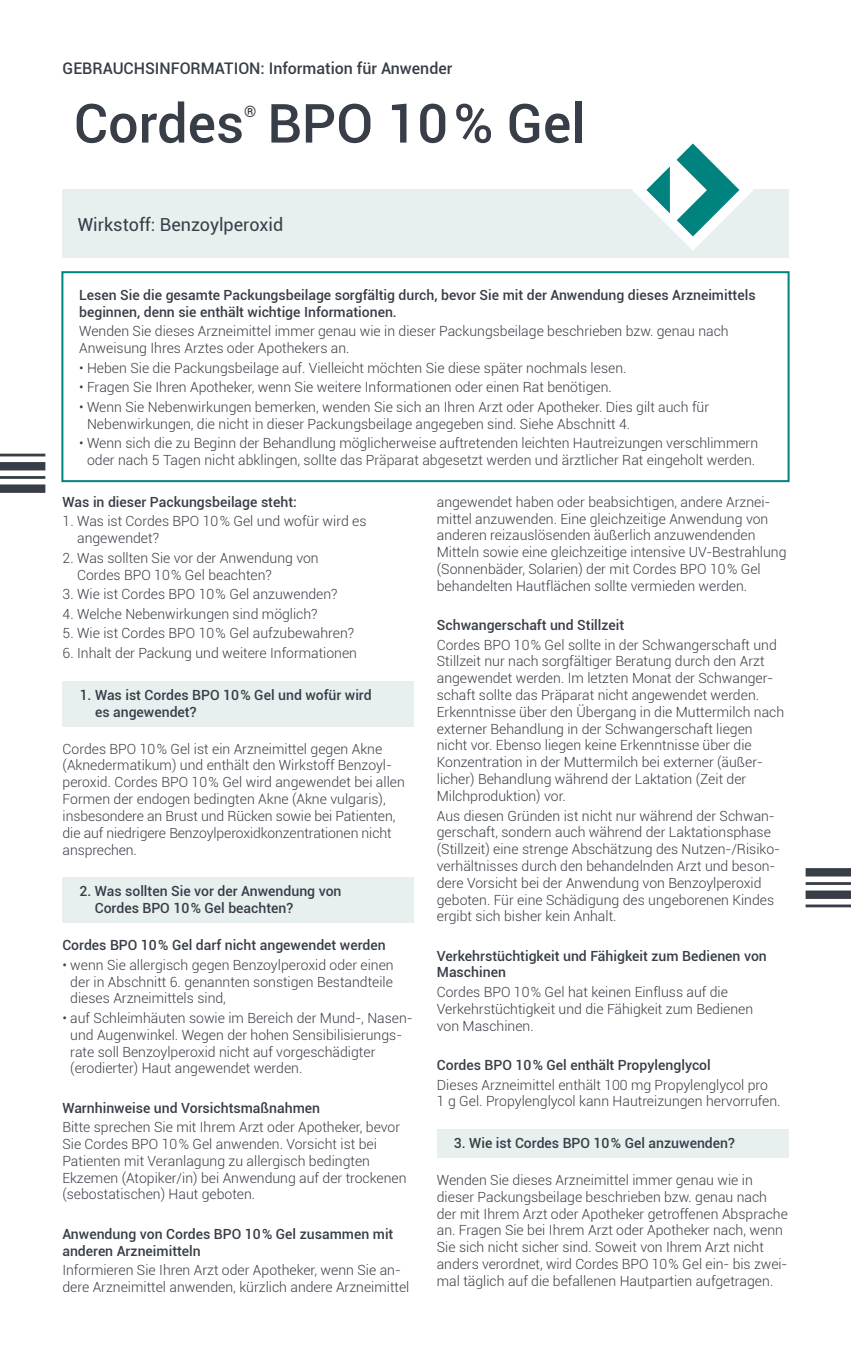
<style>
.page{position:relative;width:851px;height:1361px;background:#fff}
.page>*{position:absolute;margin:0;border:0;box-sizing:border-box;transform-origin:0 0}
.t1{font:500 54px "Roboto";color:#383e47}
.t2{font:18px "Roboto";color:#383e47}
.t3{font:500 16px "Roboto";color:#383e47}
.t4{font:500 15.6px "Roboto";color:#383e47}
.t5{font:300 14px/16.8px "Roboto";color:#383e47}
.t6{font:500 14px/16.8px "Roboto";color:#383e47}
</style>
<div class="page">
<div style="left:61px;top:271px;width:728px;height:211px;border:2px solid #00827e"></div>
<div style="left:63px;top:190px;width:725px;height:68px;background:#e8efef"></div>
<svg style="left:632px;top:143px;width:121px;height:107px"></svg>
<div style="left:62px;top:681px;width:352px;height:45px;background:#e8efef"></div>
<div style="left:62px;top:877px;width:352px;height:45px;background:#e8efef"></div>
<div style="left:437px;top:1129px;width:351px;height:28px;background:#e8efef"></div>
<hr style="left:0;top:454px;width:45px;height:2px;background:#383e47">
<div style="left:0;top:462px;width:45px;height:8px;background:#383e47"></div>
<hr style="left:0;top:476px;width:45px;height:3px;background:#383e47">
<div style="left:0;top:484px;width:45px;height:9px;background:#383e47"></div>
<hr style="left:805px;top:904px;width:45px;height:3px;background:#383e47">
<div style="left:805px;top:890px;width:45px;height:9px;background:#383e47"></div>
<hr style="left:805px;top:882px;width:45px;height:3px;background:#383e47">
<div style="left:805px;top:868px;width:45px;height:8px;background:#383e47"></div>
<p class="t3" style="left:63px;top:57px;width:391px">GEBRAUCHSINFORMATION: Information für Anwender</p>
<h1 class="t1" style="left:74px;top:85px;width:513px">Cordes BPO 10 % Gel</h1>
<p class="t4" style="left:244px;top:100px;width:14px">®</p>
<p class="t2" style="left:78px;top:212px;width:207px">Wirkstoff: Benzoylperoxid</p>
<p class="t6" style="left:79px;top:286px;width:677px">Lesen Sie die gesamte Packungsbeilage sorgfältig durch, bevor Sie mit der Anwendung dieses Arzneimittels beginnen, denn sie enthält wichtige Informationen.</p>
<p class="t5" style="left:79px;top:322px;width:651px">Wenden Sie dieses Arzneimittel immer genau wie in dieser Packungsbeilage beschrieben bzw. genau nach<br>Anweisung Ihres Arztes oder Apothekers an.</p>
<p class="t5" style="left:79px;top:359px;width:548px">• Heben Sie die Packungsbeilage auf. Vielleicht möchten Sie diese später nochmals lesen.</p>
<p class="t5" style="left:79px;top:378px;width:534px">• Fragen Sie Ihren Apotheker, wenn Sie weitere Informationen oder einen Rat benötigen.</p>
<p class="t5" style="left:87px;top:398px;width:623px;text-indent:-8px">• Wenn Sie Nebenwirkungen bemerken, wenden Sie sich an Ihren Arzt oder Apotheker. Dies gilt auch für<br>Nebenwirkungen, die nicht in dieser Packungsbeilage angegeben sind. Siehe Abschnitt 4.</p>
<p class="t5" style="left:79px;top:434px;width:680px;text-align:center">• Wenn sich die zu Beginn der Behandlung möglicherweise auftretenden leichten Hautreizungen verschlimmern oder nach 5 Tagen nicht abklingen, sollte das Präparat abgesetzt werden und ärztlicher Rat eingeholt werden.</p>
<p class="t6" style="left:63px;top:493px;width:236px">Was in dieser Packungsbeilage steht:</p>
<p class="t5" style="left:77px;top:512px;width:291px;text-indent:-15px">1. Was ist Cordes BPO 10 % Gel und wofür wird es angewendet?</p>
<p class="t5" style="left:77px;top:549px;width:243px;text-indent:-15px">2. Was sollten Sie vor der Anwendung von<br>Cordes BPO 10 % Gel beachten?</p>
<p class="t5" style="left:63px;top:585px;width:276px">3. Wie ist Cordes BPO 10 % Gel anzuwenden?</p>
<p class="t5" style="left:63px;top:605px;width:256px">4. Welche Nebenwirkungen sind möglich?</p>
<p class="t5" style="left:63px;top:624px;width:293px">5. Wie ist Cordes BPO 10 % Gel aufzubewahren?</p>
<p class="t5" style="left:63px;top:644px;width:296px">6. Inhalt der Packung und weitere Informationen</p>
<p class="t6" style="left:95px;top:686px;width:278px;text-indent:-15px">1. Was ist Cordes BPO 10 % Gel und wofür wird es angewendet?</p>
<p class="t5" style="left:63px;top:740px;width:343px">Cordes BPO 10 % Gel ist ein Arzneimittel gegen Akne (Aknedermatikum) und enthält den Wirkstoff Benzoyl&shy;peroxid. Cordes BPO 10 % Gel wird angewendet bei allen Formen der endogen bedingten Akne (Akne vulgaris), insbesondere an Brust und Rücken sowie bei Patienten, die auf niedrigere Benzoylperoxidkonzentrationen nicht ansprechen.</p>
<p class="t6" style="left:95px;top:882px;width:248px;text-indent:-15px">2. Was sollten Sie vor der Anwendung von<br>Cordes BPO 10 % Gel beachten?</p>
<p class="t6" style="left:62px;top:936px;width:325px">Cordes BPO 10 % Gel darf nicht angewendet werden</p>
<p class="t5" style="left:70px;top:956px;width:325px;text-align:justify;text-indent:-8px">• wenn Sie allergisch gegen Benzoylperoxid oder einen der in Abschnitt 6. genannten sonstigen Bestandteile dieses Arzneimittels sind,</p>
<p class="t5" style="left:70px;top:1009px;width:344px;text-indent:-8px">• auf Schleimhäuten sowie im Bereich der Mund-, Nasen&shy;und Augenwinkel. Wegen der hohen Sensibilisierungs&shy;rate soll Benzoylperoxid nicht auf vorgeschädigter (erodierter) Haut angewendet werden.</p>
<p class="t6" style="left:62px;top:1098px;width:259px">Warnhinweise und Vorsichtsmaßnahmen</p>
<p class="t5" style="left:62px;top:1118px;width:346px">Bitte sprechen Sie mit Ihrem Arzt oder Apotheker, bevor Sie Cordes BPO 10 % Gel anwenden. Vorsicht ist bei Patienten mit Veranlagung zu allergisch bedingten Ekzemen (Atopiker/in) bei Anwendung auf der trockenen (sebostatischen) Haut geboten.</p>
<p class="t6" style="left:62px;top:1225px;width:332px">Anwendung von Cordes BPO 10 % Gel zusammen mit anderen Arzneimitteln</p>
<p class="t5" style="left:62px;top:1261px;width:348px">Informieren Sie Ihren Arzt oder Apotheker, wenn Sie an&shy;dere Arzneimittel anwenden, kürzlich andere Arzneimittel</p>
<p class="t5" style="left:437px;top:493px;width:351px">angewendet haben oder beabsichtigen, andere Arznei&shy;mittel anzuwenden. Eine gleichzeitige Anwendung von anderen reizauslösenden äußerlich anzuwendenden Mitteln sowie eine gleichzeitige intensive UV-Bestrahlung (Sonnenbäder, Solarien) der mit Cordes BPO 10 % Gel behandelten Hautflächen sollte vermieden werden.</p>
<p class="t6" style="left:437px;top:616px;width:189px">Schwangerschaft und Stillzeit</p>
<p class="t5" style="left:437px;top:636px;width:349px">Cordes BPO 10 % Gel sollte in der Schwangerschaft und Stillzeit nur nach sorgfältiger Beratung durch den Arzt angewendet werden. Im letzten Monat der Schwanger&shy;schaft sollte das Präparat nicht angewendet werden.<br>Erkenntnisse über den Übergang in die Muttermilch nach externer Behandlung in der Schwangerschaft liegen nicht vor. Ebenso liegen keine Erkenntnisse über die Konzentration in der Muttermilch bei externer (äußer&shy;licher) Behandlung während der Laktation (Zeit der Milchproduktion) vor.</p>
<p class="t5" style="left:437px;top:806px;width:345px">Aus diesen Gründen ist nicht nur während der Schwan&shy;gerschaft, sondern auch während der Laktationsphase (Stillzeit) eine strenge Abschätzung des Nutzen-/Risiko&shy;verhältnisses durch den behandelnden Arzt und beson&shy;dere Vorsicht bei der Anwendung von Benzoylperoxid geboten. Für eine Schädigung des ungeborenen Kindes ergibt sich bisher kein Anhalt.</p>
<p class="t6" style="left:437px;top:946px;width:331px">Verkehrstüchtigkeit und Fähigkeit zum Bedienen von<br>Maschinen</p>
<p class="t5" style="left:437px;top:983px;width:318px">Cordes BPO 10 % Gel hat keinen Einfluss auf die<br>Verkehrstüchtigkeit und die Fähigkeit zum Bedienen von Maschinen.</p>
<p class="t6" style="left:437px;top:1056px;width:275px">Cordes BPO 10 % Gel enthält Propylenglycol</p>
<p class="t5" style="left:437px;top:1075px;width:345px">Dieses Arzneimittel enthält 100 mg Propylenglycol pro<br>1 g Gel. Propylenglycol kann Hautreizungen hervorrufen.</p>
<p class="t6" style="left:454px;top:1134px;width:282px">3. Wie ist Cordes BPO 10 % Gel anzuwenden?</p>
<p class="t5" style="left:437px;top:1171px;width:352px">Wenden Sie dieses Arzneimittel immer genau wie in dieser Packungsbeilage beschrieben bzw. genau nach der mit Ihrem Arzt oder Apotheker getroffenen Absprache an. Fragen Sie bei Ihrem Arzt oder Apotheker nach, wenn Sie sich nicht sicher sind. Soweit von Ihrem Arzt nicht anders verordnet, wird Cordes BPO 10 % Gel ein- bis zwei&shy;mal täglich auf die befallenen Hautpartien aufgetragen.</p>
</div>
